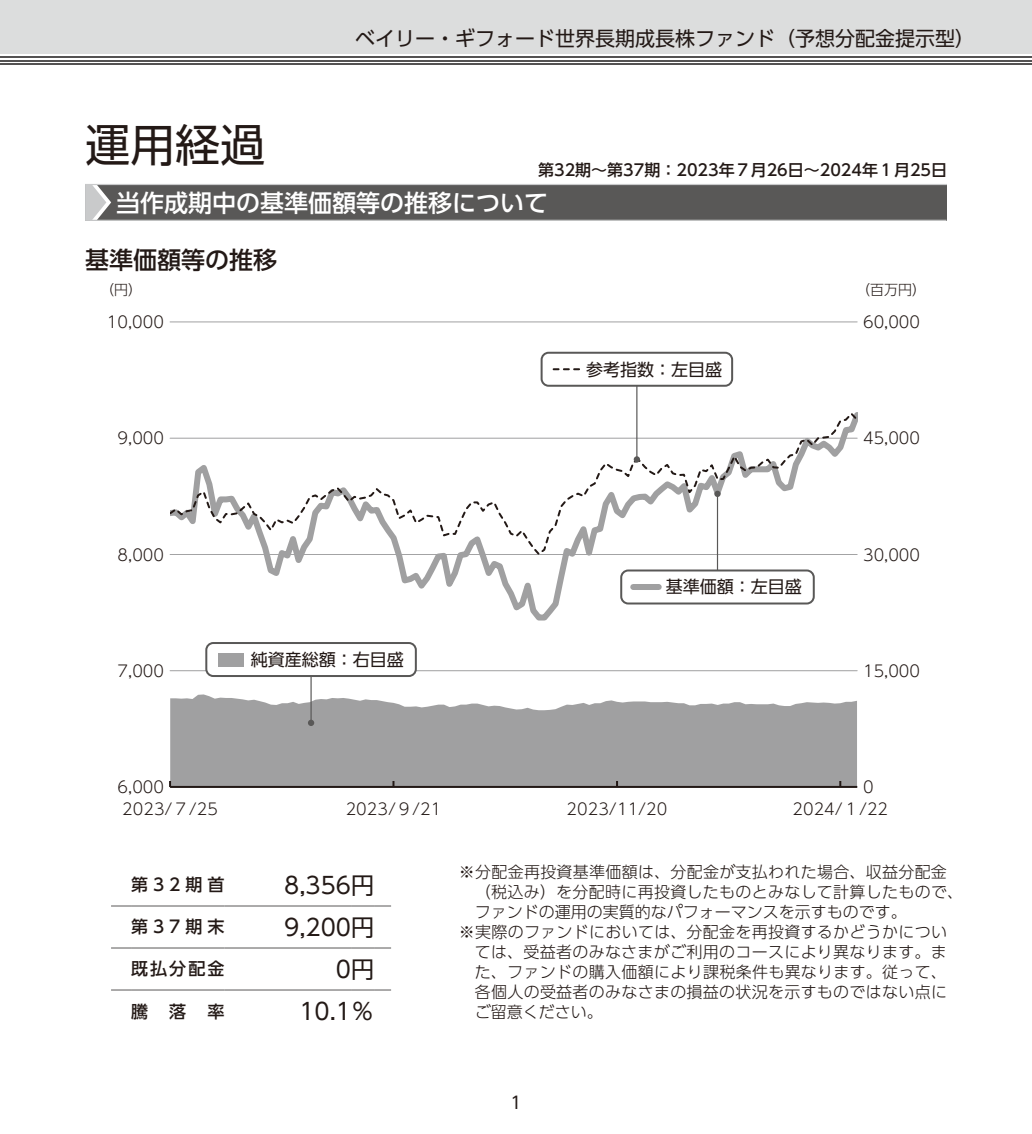
<style>
.page{position:relative;width:1032px;height:1134px;background:#fff}
.page>*{position:absolute;margin:0;border:0;box-sizing:border-box;transform-origin:0 0}
.t1{font:45px "UD Shin Go Pro";color:#231916}
.t2{font:500 24px "UD Shin Go Pro";color:#fff}
.t3{font:500 24px "UD Shin Go Pro";color:#231916}
.t4{font:23px "UD Shin Go Pro";color:#231916}
.t5{font:20px "UD Shin Go Pro";color:#231916}
.t6{font:17px "UD Shin Go Pro";color:#231916}
.t7{font:500 17px "UD Shin Go Pro";letter-spacing:.295em;color:#231916}
.t8{font:300 16px "UD Shin Go Pro";letter-spacing:.02em;color:#231916}
.t9{font:300 16px "UD Shin Go Pro";color:#231916}
.t10{font:500 16px "UD Shin Go Pro";color:#231916}
.t11{font:300 14px "UD Shin Go Pro";color:#231916}
</style>
<div class="page">
<div style="left:0;top:0;width:1032px;height:54px;background:#dcdddd"></div>
<hr style="left:0;top:63px;width:1032px;height:2px;background:#545252">
<hr style="left:0;top:60px;width:1032px;height:1px;background:#545252">
<hr style="left:0;top:56px;width:1032px;height:2px;background:#545252">
<svg style="left:111px;top:906px;width:20px;height:1px"></svg>
<hr style="left:131px;top:906px;width:94px;height:1px;background:#595857">
<hr style="left:225px;top:906px;width:126px;height:1px;background:#595857">
<svg style="left:351px;top:906px;width:40px;height:1px"></svg>
<svg style="left:111px;top:948px;width:20px;height:1px"></svg>
<hr style="left:131px;top:948px;width:94px;height:1px;background:#595857">
<hr style="left:225px;top:948px;width:126px;height:1px;background:#595857">
<svg style="left:351px;top:948px;width:40px;height:1px"></svg>
<svg style="left:111px;top:990px;width:20px;height:1px"></svg>
<hr style="left:131px;top:990px;width:94px;height:1px;background:#595857">
<hr style="left:225px;top:990px;width:126px;height:1px;background:#595857">
<svg style="left:351px;top:990px;width:40px;height:1px"></svg>
<svg style="left:170px;top:694px;width:687px;height:92px;background:#a9a9aa"></svg>
<hr style="left:170px;top:322px;width:687px;height:1px;background:#a0a0a1">
<hr style="left:170px;top:786px;width:687px;height:2px;background:#231916">
<hr style="left:170px;top:670px;width:687px;height:1px;background:#a0a0a1">
<svg style="left:264px;top:407px;width:550px;height:214px"></svg>
<svg style="left:170px;top:411px;width:687px;height:146px"></svg>
<hr style="left:636px;top:383px;width:1px;height:77px;background:#595857">
<div style="left:634px;top:456px;width:6px;height:7px;background:#595857;border-radius:50%"></div>
<hr style="left:717px;top:494px;width:1px;height:77px;background:#595857">
<div style="left:714px;top:491px;width:7px;height:6px;background:#595857;border-radius:50%"></div>
<hr style="left:310px;top:676px;width:2px;height:47px;background:#595857">
<svg style="left:308px;top:720px;width:6px;height:6px"></svg>
<div style="left:206px;top:643px;width:210px;height:33px;background:#fff;border-radius:7px"></div>
<div style="left:205px;top:642px;width:212px;height:35px;border:2px solid #595857;border-radius:7px"></div>
<div style="left:218px;top:653px;width:26px;height:13px;background:#a0a0a1"></div>
<div style="left:542px;top:353px;width:190px;height:33px;background:#fff;border-radius:7px"></div>
<div style="left:541px;top:352px;width:192px;height:35px;border:2px solid #595857;border-radius:7px"></div>
<svg style="left:554px;top:368px;width:25px;height:2px"></svg>
<div style="left:621px;top:570px;width:193px;height:33px;background:#fff;border-radius:7px"></div>
<div style="left:620px;top:569px;width:195px;height:35px;border:2px solid #595857;border-radius:7px"></div>
<div style="left:633px;top:584px;width:26px;height:6px;background:#a0a0a1"></div>
<div style="left:85px;top:184px;width:862px;height:36px;background:#595857"></div>
<hr style="left:85px;top:220px;width:861px;height:1px;background:#c9cacb">
<hr style="left:85px;top:184px;width:862px;height:1px;background:#c9cacb">
<svg style="left:85px;top:185px;width:26px;height:35px"></svg>
<p class="t5" style="left:355px;top:22px;width:621px">ベイリー・ギフォード世界長期成長株ファンド（予想分配金提示型）</p>
<h1 class="t1" style="left:85px;top:108px;width:182px">運用経過</h1>
<p class="t10" style="left:538px;top:157px;width:410px">第32期～第37期：2023年７月26日～2024年１月25日</p>
<h2 class="t2" style="left:116px;top:183px;width:433px">当作成期中の基準価額等の推移について</h2>
<h2 class="t3" style="left:85px;top:240px;width:193px">基準価額等の推移</h2>
<p class="t11" style="left:100px;top:279px;width:43px">（円）</p>
<p class="t11" style="left:856px;top:279px;width:71px">（百万円）</p>
<p class="t8" style="left:107px;top:309px;width:59px">10,000</p>
<p class="t8" style="left:863px;top:309px;width:58px">60,000</p>
<p class="t6" style="left:586px;top:355px;width:137px">参考指数：左目盛</p>
<p class="t8" style="left:118px;top:425px;width:48px">9,000</p>
<p class="t8" style="left:863px;top:425px;width:58px">45,000</p>
<p class="t8" style="left:118px;top:541px;width:48px">8,000</p>
<p class="t8" style="left:863px;top:541px;width:58px">30,000</p>
<p class="t6" style="left:666px;top:573px;width:137px">基準価額：左目盛</p>
<p class="t8" style="left:118px;top:658px;width:48px">7,000</p>
<p class="t6" style="left:251px;top:646px;width:154px">純資産総額：右目盛</p>
<p class="t8" style="left:863px;top:658px;width:58px">15,000</p>
<p class="t8" style="left:118px;top:774px;width:48px">6,000</p>
<p class="t8" style="left:122px;top:796px;width:97px">2023/７/25</p>
<p class="t8" style="left:863px;top:774px;width:12px">0</p>
<p class="t8" style="left:346px;top:796px;width:97px">2023/９/21</p>
<p class="t8" style="left:567px;top:796px;width:102px">2023/11/20</p>
<p class="t8" style="left:792px;top:796px;width:97px">2024/１/22</p>
<p class="t7" style="left:131px;top:871px;width:95px">第32期首</p>
<h3 class="t4" style="left:284px;top:866px;width:91px">8,356円</h3>
<p class="t7" style="left:131px;top:913px;width:95px">第37期末</p>
<h3 class="t4" style="left:284px;top:908px;width:91px">9,200円</h3>
<p class="t7" style="left:131px;top:955px;width:95px">既払分配金</p>
<h3 class="t4" style="left:336px;top:950px;width:40px">0円</h3>
<p class="t7" style="left:131px;top:997px;width:18px">騰</p>
<p class="t7" style="left:169px;top:997px;width:18px">落</p>
<p class="t7" style="left:208px;top:997px;width:18px">率</p>
<h3 class="t4" style="left:299px;top:992px;width:76px">10.1％</h3>
<p class="t8" style="left:459px;top:859px;width:490px">※分配金再投資基準価額は、分配金が支払われた場合、収益分配金</p>
<p class="t8" style="left:475px;top:879px;width:490px">（税込み）を分配時に再投資したものとみなして計算したもので、</p>
<p class="t9" style="left:475px;top:899px;width:433px">ファンドの運用の実質的なパフォーマンスを示すものです。</p>
<p class="t8" style="left:459px;top:919px;width:490px">※実際のファンドにおいては、分配金を再投資するかどうかについ</p>
<p class="t8" style="left:475px;top:939px;width:473px">ては、受益者のみなさまがご利用のコースにより異なります。ま</p>
<p class="t8" style="left:475px;top:959px;width:474px">た、ファンドの購入価額により課税条件も異なります。従って、</p>
<p class="t8" style="left:475px;top:979px;width:474px">各個人の受益者のみなさまの損益の状況を示すものではない点に</p>
<p class="t9" style="left:475px;top:999px;width:129px">ご留意ください。</p>
<p class="t6" style="left:510px;top:1089px;width:13px">1</p>
</div>
